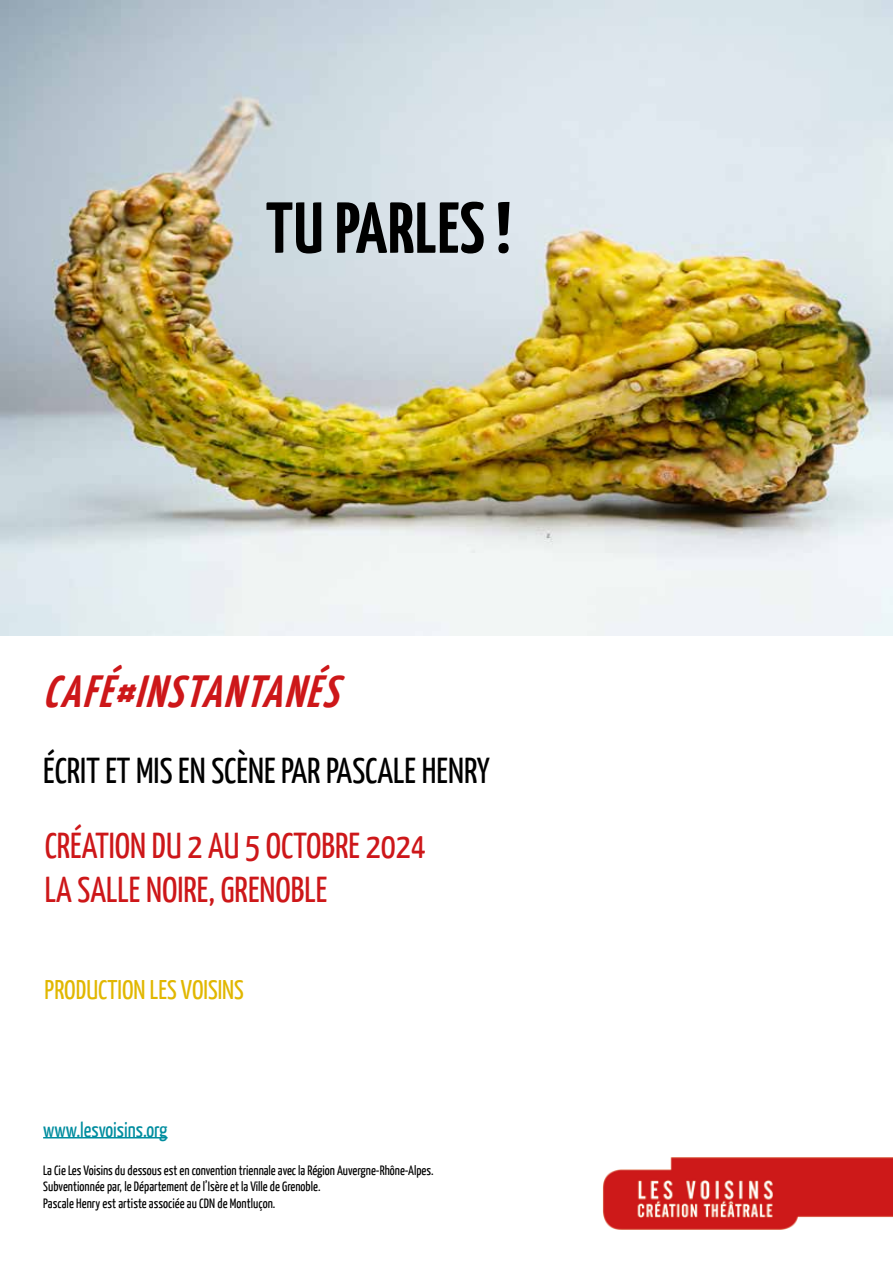
<style>
.page{position:relative;width:893px;height:1263px;background:#fff}
.page>*{position:absolute;margin:0;border:0;box-sizing:border-box;transform-origin:0 0}
.t1{font:700 72px "Yanone Kaffeesatz";letter-spacing:.01em;color:#000}
.t2{font:italic 700 45px "Yanone Kaffeesatz";color:#cd1719}
.t3{font:36px/43.2px "Yanone Kaffeesatz";color:#cd1719}
.t4{font:36px "Yanone Kaffeesatz";color:#000}
.t5{font:27px "Yanone Kaffeesatz";color:#e1b700}
.t6{font:21px "Yanone Kaffeesatz";color:#008d9f}
.t7{font:13.5px/16.2px "Yanone Kaffeesatz";color:#000}
</style>
<div class="page">
<img style="left:603px;top:1157px;width:290px;height:73px">
<img style="left:0;top:0;width:893px;height:636px">
<hr style="left:43px;top:1137px;width:125px;height:1px;background:#008d9f">
<h1 class="t1" style="left:266px;top:184px;width:247px">TU PARLES !</h1>
<h2 class="t2" style="left:43px;top:664px;width:310px">CAFÉ#INSTANTANÉS</h2>
<h3 class="t4" style="left:43px;top:748px;width:448px">ÉCRIT ET MIS EN SCÈNE PAR PASCALE HENRY</h3>
<h3 class="t3" style="left:45px;top:823px;width:383px">CRÉATION DU 2 AU 5 OCTOBRE 2024<br>LA SALLE NOIRE, GRENOBLE</h3>
<h3 class="t5" style="left:45px;top:973px;width:201px">PRODUCTION LES VOISINS</h3>
<h3 class="t6" style="left:43px;top:1117px;width:126px">www.lesvoisins.org</h3>
<p class="t7" style="left:43px;top:1162px;width:392px">La Cie Les Voisins du dessous est en convention triennale avec la Région Auvergne-Rhône-Alpes.<br>Subventionnée par, le Département de l’Isère et la Ville de Grenoble.<br>Pascale Henry est artiste associée au CDN de Montluçon.</p>
</div>
